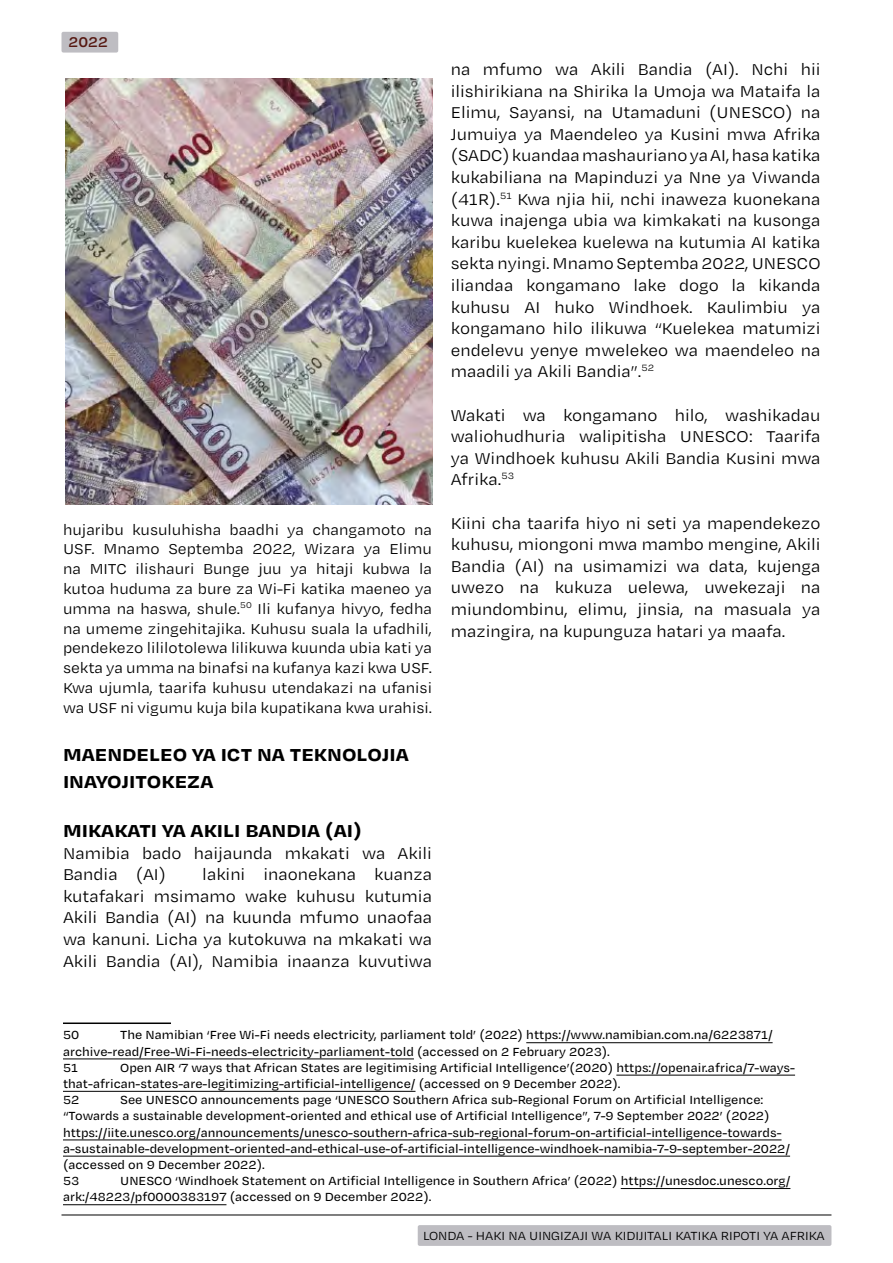
<style>
.page{position:relative;width:893px;height:1263px;background:#fff}
.page>*{position:absolute;margin:0;border:0;box-sizing:border-box;transform-origin:0 0}
.t1{font:700 22.5px/27px "Degular Text";color:#000}
.t2{font:18px/21.6px "Degular Text";color:#000;text-align:justify}
.t3{font:16.5px/19.8px "Degular Text";color:#000;text-align:justify}
.t4{font:600 16.2px "Degular Text";color:#561811}
.t5{font:500 13.5px/16.2px "Degular Text";color:#000}
.t6{font:13.5px "Degular Text";color:#000}
</style>
<div class="page">
<div style="left:418px;top:1225px;width:413px;height:21px;background:#bebdc2;border-radius:2px"></div>
<hr style="left:62px;top:1214px;width:769px;height:1px;background:#000">
<div style="left:61px;top:32px;width:57px;height:21px;background:#bebdc2;border-radius:2px"></div>
<hr style="left:63px;top:1022px;width:108px;height:2px;background:#000">
<hr style="left:526px;top:1042px;width:247px;height:1px;background:#000">
<hr style="left:63px;top:1058px;width:351px;height:1px;background:#000">
<hr style="left:616px;top:1075px;width:179px;height:1px;background:#000">
<hr style="left:63px;top:1091px;width:352px;height:1px;background:#000">
<hr style="left:63px;top:1139px;width:718px;height:1px;background:#000">
<hr style="left:63px;top:1156px;width:727px;height:1px;background:#000">
<hr style="left:621px;top:1188px;width:169px;height:1px;background:#000">
<hr style="left:63px;top:1204px;width:163px;height:1px;background:#000">
<img style="left:66px;top:79px;width:367px;height:425px">
<p class="t4" style="left:68px;top:31px;width:41px">2022</p>
<p class="t3" style="left:63px;top:519px;width:371px">hujaribu kusuluhisha baadhi ya changamoto na USF. Mnamo Septemba 2022, Wizara ya Elimu na MITC ilishauri Bunge juu ya hitaji kubwa la kutoa huduma za bure za Wi-Fi katika maeneo ya umma na haswa, shule.<sup>50</sup> Ili kufanya hivyo, fedha na umeme zingehitajika. Kuhusu suala la ufadhili, pendekezo lililotolewa lilikuwa kuunda ubia kati ya sekta ya umma na binafsi na kufanya kazi kwa USF.<br>Kwa ujumla, taarifa kuhusu utendakazi na ufanisi wa USF ni vigumu kuja bila kupatikana kwa urahisi.</p>
<p class="t1" style="left:63px;top:739px;width:347px">MAENDELEO YA ICT NA TEKNOLOJIA<br>INAYOJI TOKEZA</p>
<p class="t1" style="left:63px;top:815px;width:197px">Mikakati ya Akili Band</p>
<p class="t1" style="left:301px;top:815px;width:62px">ia (AI)</p>
<p class="t2" style="left:63px;top:841px;width:370px">Namibia bado haijaunda mkakati wa Akili<br>Bandia (AI)</p>
<p class="t2" style="left:63px;top:863px;width:371px;text-indent:139px">lakini inaonekana kuanza kutafakari msimamo wake kuhusu kutumia Akili Bandia (AI) na kuunda mfumo unaofaa wa kanuni. Licha ya kutokuwa na mkakati wa Akili Bandia (AI), Namibia inaanza kuvutiwa</p>
<p class="t2" style="left:451px;top:58px;width:371px">na mfumo wa Akili Bandia (AI). Nchi hii ilishirikiana na Shirika la Umoja wa Mataifa la Elimu, Sayansi, na Utamaduni (UNESCO) na Jumuiya ya Maendeleo ya Kusini mwa Afrika (SADC) kuandaa mashauriano ya AI, hasa katika kukabiliana na Mapinduzi ya Nne ya Viwanda (41R).<sup>51</sup> Kwa njia hii, nchi inaweza kuonekana kuwa inajenga ubia wa kimkakati na kusonga karibu kuelekea kuelewa na kutumia AI katika sekta nyingi. Mnamo Septemba 2022, UNESCO iliandaa kongamano lake dogo la kikanda kuhusu AI huko Windhoek. Kaulimbiu ya kongamano hilo ilikuwa “Kuelekea matumizi endelevu yenye mwelekeo wa maendeleo na maadili ya Akili Bandia”.<sup>52</sup></p>
<p class="t2" style="left:451px;top:403px;width:371px">Wakati wa kongamano hilo, washikadau waliohudhuria walipitisha UNESCO: Taarifa ya Windhoek kuhusu Akili Bandia Kusini mwa Afrika.<sup>53</sup></p>
<p class="t2" style="left:451px;top:511px;width:371px">Kiini cha taarifa hiyo ni seti ya mapendekezo kuhusu, miongoni mwa mambo mengine, Akili Bandia (AI) na usimamizi wa data, kujenga uwezo na kukuza uelewa, uwekezaji na miundombinu, elimu, jinsia, na masuala ya mazingira, na kupunguza hatari ya maafa.</p>
<p class="t5" style="left:63px;top:1026px;width:711px;text-indent:57px">The Namibian ‘Free Wi-Fi needs electricity, parliament told’ (2022) https://www.namibian.com.na/6223871/ archive-read/Free-Wi-Fi-needs-electricity-parliament-told (accessed on 2 February 2023).<br>51</p>
<p class="t5" style="left:63px;top:1026px;width:18px">50</p>
<p class="t5" style="left:63px;top:1059px;width:734px;text-indent:57px">Open AIR ‘7 ways that African States are legitimising Artificial Intelligence’(2020) https://openair.africa/7-ways&shy;that-african-states-are-legitimizing-artificial-intelligence/ (accessed on 9 December 2022).<br>52</p>
<p class="t5" style="left:63px;top:1091px;width:729px;text-indent:57px">See UNESCO announcements page ‘UNESCO Southern Africa sub-Regional Forum on Artificial Intelligence: “Towards a sustainable development-oriented and ethical use of Artificial Intelligence”, 7-9 September 2022’ (2022) https://iite.unesco.org/announcements/unesco-southern-africa-sub-regional-forum-on-artificial-intelligence-towards&shy;a-sustainable-development-oriented-and-ethical-use-of-artificial-intelligence-windhoek-namibia-7-9-september-2022/ (accessed on 9 December 2022).<br>53</p>
<p class="t5" style="left:63px;top:1172px;width:729px;text-indent:57px">UNESCO ‘Windhoek Statement on Artificial Intelligence in Southern Africa’ (2022) https://unesdoc.unesco.org/ ark:/48223/pf0000383197 (accessed on 9 December 2022).</p>
<p class="t6" style="left:423px;top:1227px;width:403px">LONDA - HAKI NA UINGIZAJI WA KIDIJITALI KATIKA RIPOTI YA AFRIKA</p>
</div>
